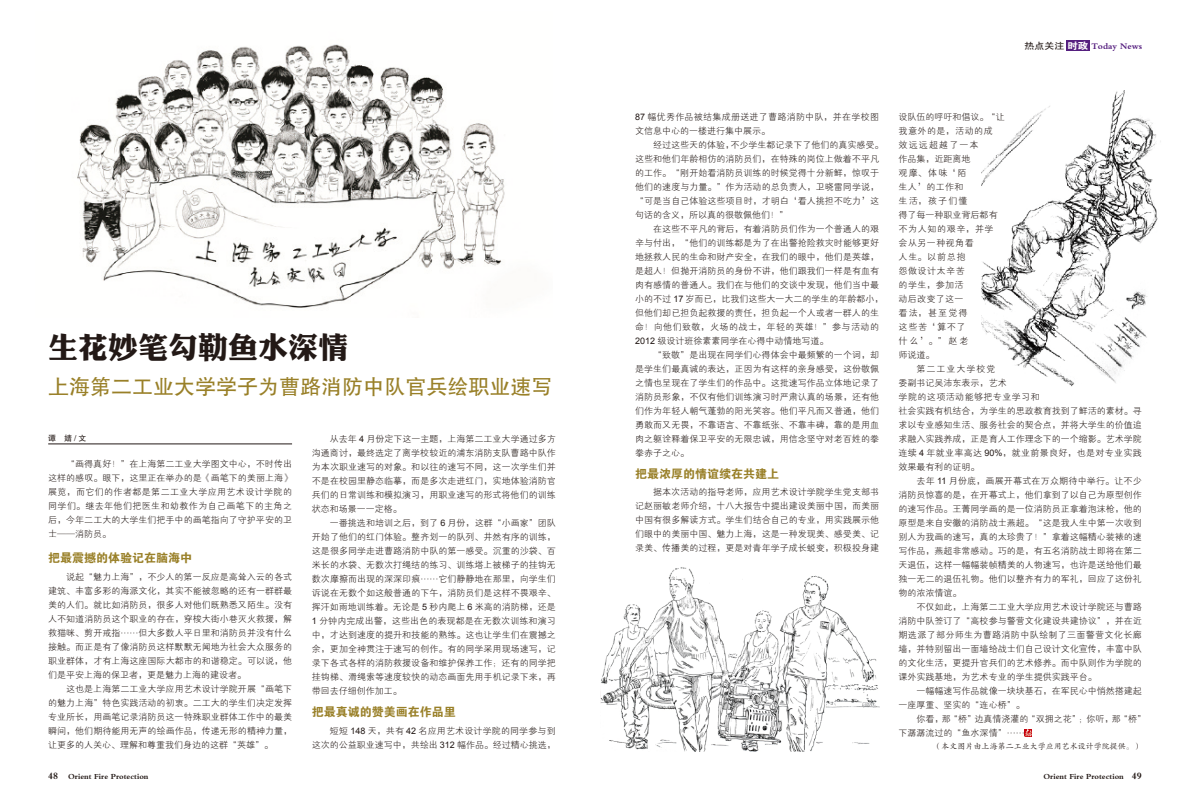
<style>
.page{position:relative;width:1191px;height:808px;background:#fff}
.page>*{position:absolute;margin:0;border:0;box-sizing:border-box;transform-origin:0 0}
.t1{font:30px "DF Li Jin Hei W8";color:#231916}
.t2{font:21px "FZHTK GBK1 0";color:#998028}
.t3{font:12px "FZDHTK GBK1 0";color:#998028}
.t4{font:9px/14px "FZXH1 K GBK1 0";letter-spacing:.005em;color:#231916;text-align:justify}
.t5{font:9px/14px "FZXH1 K GBK1 0";letter-spacing:.055em;color:#231916}
.t6{font:9px/14px "FZXH1 K GBK1 0";letter-spacing:.03em;color:#231916}
.t7{font:9px "FZDBSK GBK1 0";color:#551f7f}
.t8{font:8px "FZDBSK GBK1 0";color:#231916}
.t9{font:8px "FZKTK GBK1 0";color:#231916}
.t10{font:8px "FZHTK GBK1 0";color:#231916}
.s1{font-family:"Arial"}
.s2{font-family:"FZHTK GBK1 0";color:#231916}
.s3{font-family:"FZDHTK GBK1 0";font-size:9.4px;color:#fff}
.s4{font-size:10px}
</style>
<div class="page">
<img style="left:600px;top:567px;width:279px;height:184px">
<img style="left:981px;top:90px;width:180px;height:297px">
<hr style="left:48px;top:444px;width:244px;height:1px;background:#231916">
<div style="left:1066px;top:40px;width:23px;height:11px;background:#551f7f"></div>
<img style="left:77px;top:44px;width:428px;height:264px">
<svg style="left:1024px;top:729px;width:7px;height:7px"></svg>
<h1 class="t1" style="left:48px;top:332px;width:301px">生花妙笔勾勒鱼水深情</h1>
<h2 class="t2" style="left:48px;top:375px;width:506px">上海第二工业大学学子为曹路消防中队官兵绘职业速写</h2>
<p class="t10" style="left:48px;top:434px;width:40px">谭　婧 / 文</p>
<p class="t4" style="left:48px;top:457px;width:245px;text-indent:18px">“画得真好！”在上海第二工业大学图文中心，不时传出这样的感叹。眼下，这里正在举办的是《画笔下的美丽上海》展览，而它们的作者都是第二工业大学应用艺术设计学院的同学们。继去年他们把医生和幼教作为自己画笔下的主角之后，今年二工大的大学生们把手中的画笔指向了守护平安的卫士——消防员。</p>
<h3 class="t3" style="left:48px;top:552px;width:145px">把最震撼的体验记在脑海中</h3>
<p class="t4" style="left:48px;top:570px;width:245px;text-indent:18px">说起“魅力上海”，不少人的第一反应是高耸入云的各式建筑、丰富多彩的海派文化，其实不能被忽略的还有一群群最美的人们。就比如消防员，很多人对他们既熟悉又陌生。没有人不知道消防员这个职业的存在，穿梭大街小巷灭火救援，解救猫咪、剪开戒指……但大多数人平日里和消防员并没有什么接触。而正是有了像消防员这样默默无闻地为社会大众服务的职业群体，才有上海这座国际大都市的和谐稳定。可以说，他们是平安上海的保卫者，更是魅力上海的建设者。</p>
<p class="t4" style="left:48px;top:682px;width:245px;text-indent:18px">这也是上海第二工业大学应用艺术设计学院开展“画笔下的魅力上海”特色实践活动的初衷。二工大的学生们决定发挥专业所长，用画笔记录消防员这一特殊职业群体工作中的最美瞬间，他们期待能用无声的绘画作品，传递无形的精神力量，让更多的人关心、理解和尊重我们身边的这群“英雄”。</p>
<p class="t4" style="left:312px;top:432px;width:245px;text-indent:18px">从去年 <span class="s1">4</span> 月份定下这一主题，上海第二工业大学通过多方沟通商讨，最终选定了离学校较近的浦东消防支队曹路中队作为本次职业速写的对象。和以往的速写不同，这一次学生们并不是在校园里静态临摹，而是多次走进红门，实地体验消防官兵们的日常训练和模拟演习，用职业速写的形式将他们的训练状态和场景一一定格。</p>
<p class="t4" style="left:312px;top:516px;width:245px;text-indent:18px">一番挑选和培训之后，到了 <span class="s1">6</span> 月份，这群“小画家”团队开始了他们的红门体验。整齐划一的队列、井然有序的训练，这是很多同学走进曹路消防中队的第一感受。沉重的沙袋、百米长的水袋、无数次打绳结的练习、训练塔上被梯子的挂钩无数次摩擦而出现的深深印痕……它们静静地在那里，向学生们诉说在无数个如这般普通的下午，消防员们是这样不畏艰辛、挥汗如雨地训练着。无论是 <span class="s1">5</span> 秒内爬上 <span class="s1">6</span> 米高的消防梯，还是<span class="s1">1</span> 分钟内完成出警，这些出色的表现都是在无数次训练和演习中，才达到速度的提升和技能的熟练。这也让学生们在震撼之余，更加全神贯注于速写的创作。有的同学采用现场速写，记录下各式各样的消防救援设备和维护保养工作；还有的同学把挂钩梯、滑绳索等速度较快的动态画面先用手机记录下来，再带回去仔细创作加工。</p>
<h3 class="t3" style="left:312px;top:705px;width:145px">把最真诚的赞美画在作品里</h3>
<p class="t4" style="left:312px;top:724px;width:245px;text-align:right">短短 <span class="s1">148</span> 天，共有 <span class="s1">42</span> 名应用艺术设计学院的同学参与到<br>这次的公益职业速写中，共绘出 <span class="s1">312</span> 幅作品。经过精心挑选，</p>
<p class="t7" style="left:1024px;top:41px;width:119px"><span class="s2">热点关注</span><span class="s3">时政</span> Today News</p>
<p class="t6" style="left:635px;top:110px;width:245px"><span class="s1">87</span> 幅优秀作品被结集成册送进了曹路消防中队，并在学校图文信息中心的一楼进行集中展示。</p>
<p class="t4" style="left:635px;top:138px;width:250px;text-align:left;text-indent:18px">经过这些天的体验，不少学生都记录下了他们的真实感受。这些和他们年龄相仿的消防员们，在特殊的岗位上做着不平凡的工作。“刚开始看消防员训练的时候觉得十分新鲜，惊叹于他们的速度与力量。”作为活动的总负责人，卫晓雷同学说，“可是当自己体验这些项目时，才明白‘看人挑担不吃力’这句话的含义，所以真的很敬佩他们！”</p>
<p class="t4" style="left:635px;top:222px;width:250px;text-align:left;text-indent:18px">在这些不平凡的背后，有着消防员们作为一个普通人的艰辛与付出，“他们的训练都是为了在出警抢险救灾时能够更好地拯救人民的生命和财产安全，在我们的眼中，他们是英雄，是超人！但抛开消防员的身份不讲，他们跟我们一样是有血有肉有感情的普通人。我们在与他们的交谈中发现，他们当中最小的不过 <span class="s1">17</span> 岁而已，比我们这些大一大二的学生的年龄都小，但他们却已担负起救援的责任，担负起一个人或者一群人的生命！向他们致敬，火场的战士，年轻的英雄！”参与活动的<br><span class="s1">2012</span> 级设计班徐素素同学在心得中动情地写道。</p>
<p class="t4" style="left:635px;top:348px;width:245px;text-indent:18px">“致敬”是出现在同学们心得体会中最频繁的一个词，却是学生们最真诚的表达，正因为有这样的亲身感受，这份敬佩之情也呈现在了学生们的作品中。这批速写作品立体地记录了消防员形象，不仅有他们训练演习时严肃认真的场景，还有他们作为年轻人朝气蓬勃的阳光笑容。他们平凡而又普通，他们勇敢而又无畏，不靠语言、不靠纸张、不靠丰碑，靠的是用血肉之躯诠释着保卫平安的无限忠诚，用信念坚守对老百姓的拳拳赤子之心。</p>
<h3 class="t3" style="left:635px;top:467px;width:145px">把最浓厚的情谊续在共建上</h3>
<p class="t4" style="left:635px;top:485px;width:245px;text-indent:18px">据本次活动的指导老师，应用艺术设计学院学生党支部书记赵丽敏老师介绍，十八大报告中提出建设美丽中国，而美丽中国有很多解读方式。学生们结合自己的专业，用实践展示他们眼中的美丽中国、魅力上海，这是一种发现美、感受美、记录美、传播美的过程，更是对青年学子成长蜕变，积极投身建</p>
<p class="t5" style="left:898px;top:110px;width:108px">设队伍的呼吁和倡议。“让我意外的是，活动的成<br>效远远超越了一本<br>作品集，近距离地<br>观摩、体味‘陌<br>生人’的工作和<br>生活，孩子们懂<br>得了每一种职业背后都有不为人知的艰辛，并学会从另一种视角看<br>人生。以前总抱<br>怨做设计太辛苦<br>的学生，参加活<br>动后改变了这一<br>看法，甚至觉得<br>这些苦‘算不了<br>什么’。”赵老<br>师说道。</p>
<p class="t4" style="left:898px;top:362px;width:245px;text-align:left;text-indent:18px">第二工业大学校党<br>委副书记吴沛东表示，艺术<br>学院的这项活动能够把专业学习和<br>社会实践有机结合，为学生的思政教育找到了鲜活的素材。寻求以专业感知生活、服务社会的契合点，并将大学生的价值追求融入实践养成，正是育人工作理念下的一个缩影。艺术学院连续 <span class="s1">4</span> 年就业率高达 <span class="s1">90%</span>，就业前景良好，也是对专业实践效果最有利的证明。</p>
<p class="t4" style="left:898px;top:474px;width:245px;text-indent:18px">去年 <span class="s1">11</span> 月份底，画展开幕式在万众期待中举行。让不少消防员惊喜的是，在开幕式上，他们拿到了以自己为原型创作的速写作品。王菁同学画的是一位消防员正拿着泡沫枪，他的原型是来自安徽的消防战士燕超。“这是我人生中第一次收到别人为我画的速写，真的太珍贵了！”拿着这幅精心装裱的速写作品，燕超非常感动。巧的是，有五名消防战士即将在第二天退伍，这样一幅幅装帧精美的人物速写，也许是送给他们最独一无二的退伍礼物。他们以整齐有力的军礼，回应了这份礼物的浓浓情谊。</p>
<p class="t4" style="left:898px;top:600px;width:245px;text-indent:18px">不仅如此，上海第二工业大学应用艺术设计学院还与曹路消防中队签订了“高校参与警营文化建设共建协议”，并在近期选派了部分师生为曹路消防中队绘制了三面警营文化长廊墙，并特别留出一面墙给战士们自己设计文化宣传，丰富中队的文化生活，更提升官兵们的艺术修养。而中队则作为学院的课外实践基地，为艺术专业的学生提供实践平台。</p>
<p class="t4" style="left:898px;top:684px;width:245px;text-indent:18px">一幅幅速写作品就像一块块基石，在军民心中悄然搭建起一座厚重、坚实的“连心桥”。</p>
<p class="t4" style="left:898px;top:712px;width:249px;text-indent:18px">你看，那“桥”边真情浇灌的“双拥之花”；你听，那“桥”下潺潺流过的“鱼水深情”……</p>
<p class="t9" style="left:933px;top:742px;width:209px">（本文图片由上海第二工业大学应用艺术设计学院提供。）</p>
<p class="t8" style="left:48px;top:771px;width:102px"><span class="s4">48　</span>Orient Fire Protection</p>
<p class="t8" style="left:1043px;top:771px;width:100px">Orient Fire Protection　<span class="s4">49</span></p>
</div>
